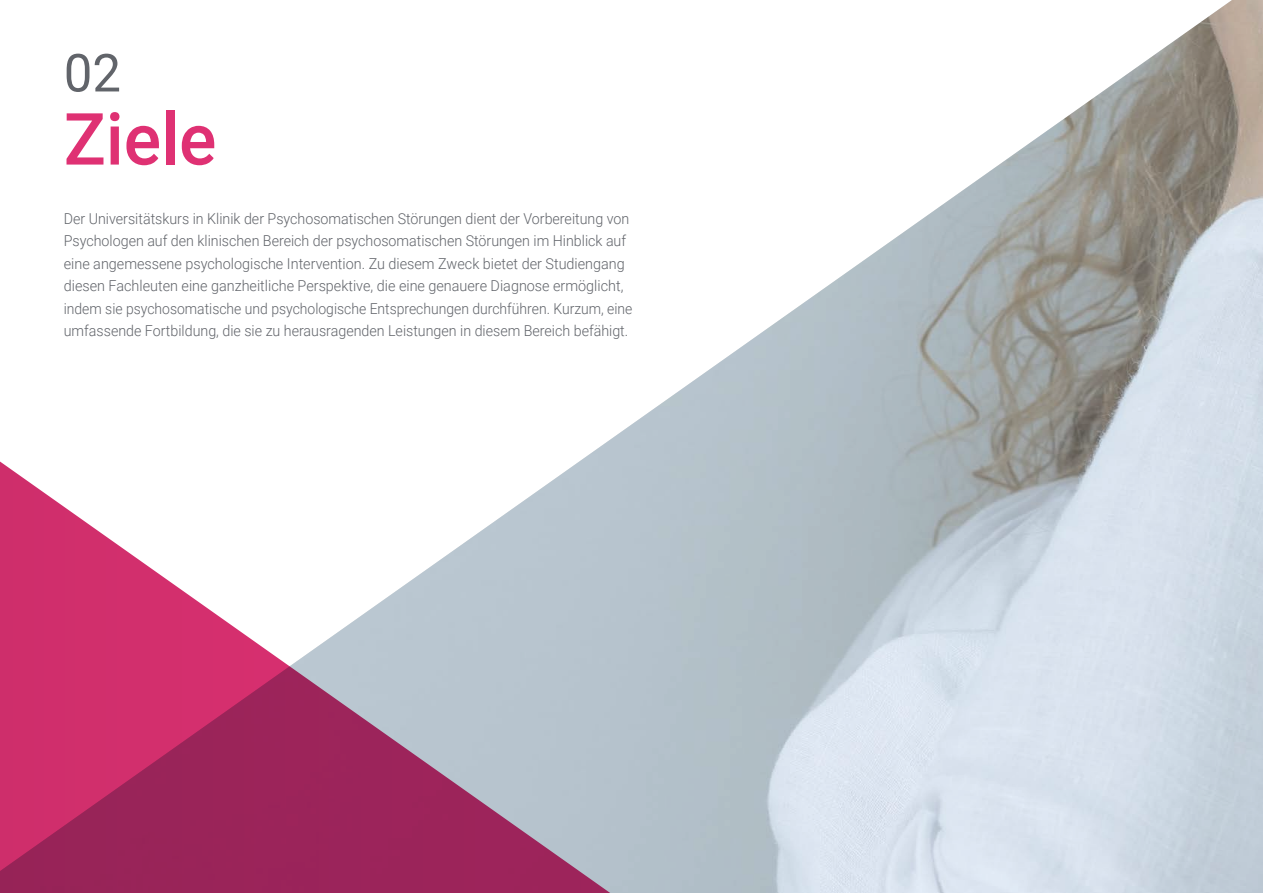
<style>
.page{position:relative;width:1263px;height:893px;background:#fff}
.page>*{position:absolute;margin:0;border:0;box-sizing:border-box;transform-origin:0 0}
.t1{font:500 72px "Roboto";color:#df3173}
.t2{font:52.5px "Roboto";color:#61646a}
.t3{font:300 15px/22.5px "Roboto";color:#61646a;scale:.95 1}
</style>
<div class="page">
<img style="left:601px;top:0;width:662px;height:893px">
<svg style="left:0;top:446px;width:640px;height:447px"></svg>
<h2 class="t2" style="left:64px;top:36px;width:59px">02</h2>
<h1 class="t1" style="left:64px;top:89px;width:154px">Ziele</h1>
<p class="t3" style="left:64px;top:207px;width:600px">Der Universitätskurs in Klinik der Psychosomatischen Störungen dient der Vorbereitung von Psychologen auf den klinischen Bereich der psychosomatischen Störungen im Hinblick auf eine angemessene psychologische Intervention. Zu diesem Zweck bietet der Studiengang diesen Fachleuten eine ganzheitliche Perspektive, die eine genauere Diagnose ermöglicht, indem sie psychosomatische und psychologische Entsprechungen durchführen. Kurzum, eine umfassende Fortbildung, die sie zu herausragenden Leistungen in diesem Bereich befähigt.</p>
</div>
